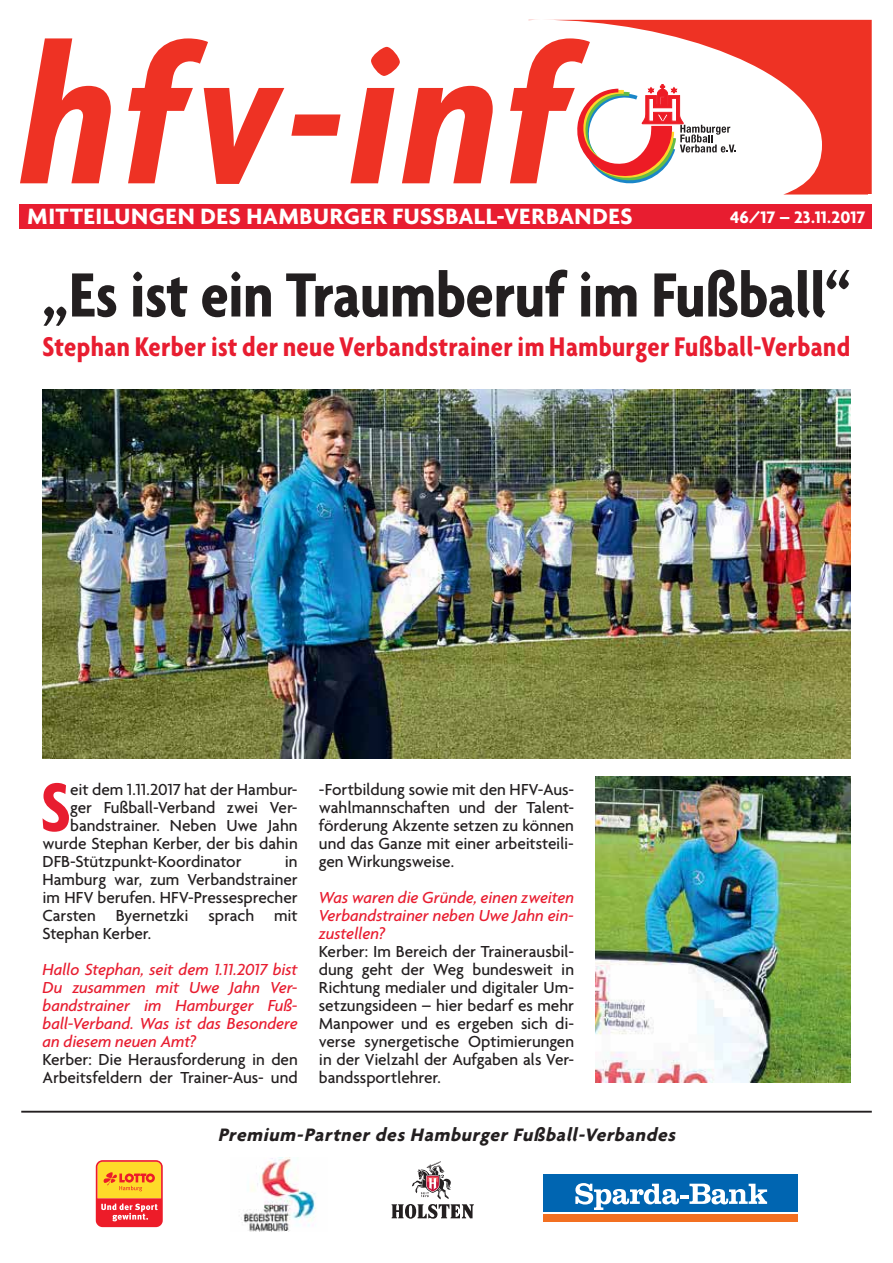
<style>
.page{position:relative;width:893px;height:1263px;background:#fff}
.page>*{position:absolute;margin:0;border:0;box-sizing:border-box;transform-origin:0 0}
.t1{font:italic 700 condensed 210.6px "Agenda";letter-spacing:.04em;color:#ee3224}
.t2{font:700 condensed 73.65px "Agenda";color:#e81d30}
.t3{font:700 condensed 67.5px "Agenda";letter-spacing:-.01em;color:#231f20}
.t4{font:700 condensed 29.25px "Agenda";letter-spacing:.015em;color:#e81d30}
.t5{font:700 24px "Agenda";letter-spacing:.025em;color:#fff}
.t6{font:italic 700 19.5px "Agenda";color:#231f20}
.t7{font:700 18px "Agenda";color:#fff}
.t8{font:500 17.25px/18px "Agenda";letter-spacing:-.005em;color:#231f20;text-align:justify}
.t9{font:italic 500 17.25px/18px "Agenda";letter-spacing:-.005em;color:#e81d30;text-align:justify}
</style>
<div class="page">
<svg style="left:528px;top:20px;width:344px;height:175px"></svg>
<hr style="left:21px;top:1111px;width:851px;height:1px;background:#231f20">
<div style="left:19px;top:204px;width:853px;height:25px;background:#e81d30"></div>
<div style="left:588px;top:78px;width:172px;height:114px;background:#fff"></div>
<svg style="left:574px;top:84px;width:162px;height:101px"></svg>
<svg style="left:96px;top:1160px;width:67px;height:67px"></svg>
<svg style="left:546px;top:1214px;width:248px;height:1px"></svg>
<div style="left:543px;top:1174px;width:255px;height:38px;background:#0065b1"></div>
<div style="left:543px;top:1215px;width:255px;height:7px;background:#f37021"></div>
<svg style="left:575px;top:1183px;width:192px;height:27px"></svg>
<svg style="left:392px;top:1161px;width:82px;height:58px"></svg>
<img style="left:241px;top:1157px;width:76px;height:74px">
<img style="left:43px;top:389px;width:807px;height:370px">
<img style="left:595px;top:777px;width:255px;height:306px">
<h1 class="t1" style="left:21px;top:3px;width:549px">hfv-inf</h1>
<h3 class="t5" style="left:27px;top:207px;width:607px">MITTEILUNGEN DES HAMBURGER FUSSBALL-VERBANDES</h3>
<p class="t7" style="left:730px;top:210px;width:137px">46/17 – 23.11.2017</p>
<h3 class="t3" style="left:43px;top:276px;width:809px">„Es ist ein Traumberuf im Fußball“</h3>
<h3 class="t4" style="left:43px;top:338px;width:809px">Stephan Kerber ist der neue Verbandstrainer im Hamburger Fußball-Verband</h3>
<h2 class="t2" style="left:41px;top:786px;width:31px">S</h2>
<p class="t8" style="left:70px;top:781px;width:229px">eit dem 1.11.2017 hat der Hambur-</p>
<p class="t8" style="left:70px;top:799px;width:229px">ger Fußball-Verband zwei Ver-</p>
<p class="t8" style="left:70px;top:817px;width:229px">bandstrainer. Neben Uwe Jahn</p>
<p class="t8" style="left:43px;top:835px;width:257px">wurde Stephan Kerber, der bis dahin</p>
<p class="t8" style="left:43px;top:853px;width:201px">DFB-Stützpunkt-Koordinator</p>
<p class="t8" style="left:43px;top:853px;width:257px;text-indent:242px">in Hamburg war, zum Verbandstrainer im HFV berufen. HFV-Pressesprecher Carsten Byernetzki sprach mit Stephan Kerber.</p>
<p class="t9" style="left:43px;top:962px;width:257px">Hallo Stephan, seit dem 1.11.2017 bist Du zusammen mit Uwe Jahn Ver&shy;bandstrainer im Hamburger Fuß&shy;ball-Verband. Was ist das Besondere an diesem neuen Amt?</p>
<p class="t8" style="left:43px;top:1051px;width:257px">Kerber: Die Herausforderung in den<br>Arbeitsfeldern der Trainer-Aus- und</p>
<p class="t8" style="left:319px;top:781px;width:257px">-Fortbildung sowie mit den HFV-Aus&shy;wahlmannschaften und der Talent&shy;förderung Akzente setzen zu können und das Ganze mit einer arbeitsteili&shy;gen Wirkungsweise.</p>
<p class="t9" style="left:319px;top:889px;width:257px">Was waren die Gründe, einen zweiten Verbandstrainer neben Uwe Jahn ein&shy;zustellen?</p>
<p class="t8" style="left:319px;top:943px;width:257px">Kerber: Im Bereich der Trainerausbil&shy;dung geht der Weg bundesweit in Richtung medialer und digitaler Um&shy;setzungsideen – hier bedarf es mehr Manpower und es ergeben sich di&shy;verse synergetische Optimierungen in der Vielzahl der Aufgaben als Ver&shy;bandssportlehrer.</p>
<p class="t6" style="left:218px;top:1127px;width:463px">Premium-Partner des Hamburger Fußball-Verbandes</p>
</div>
